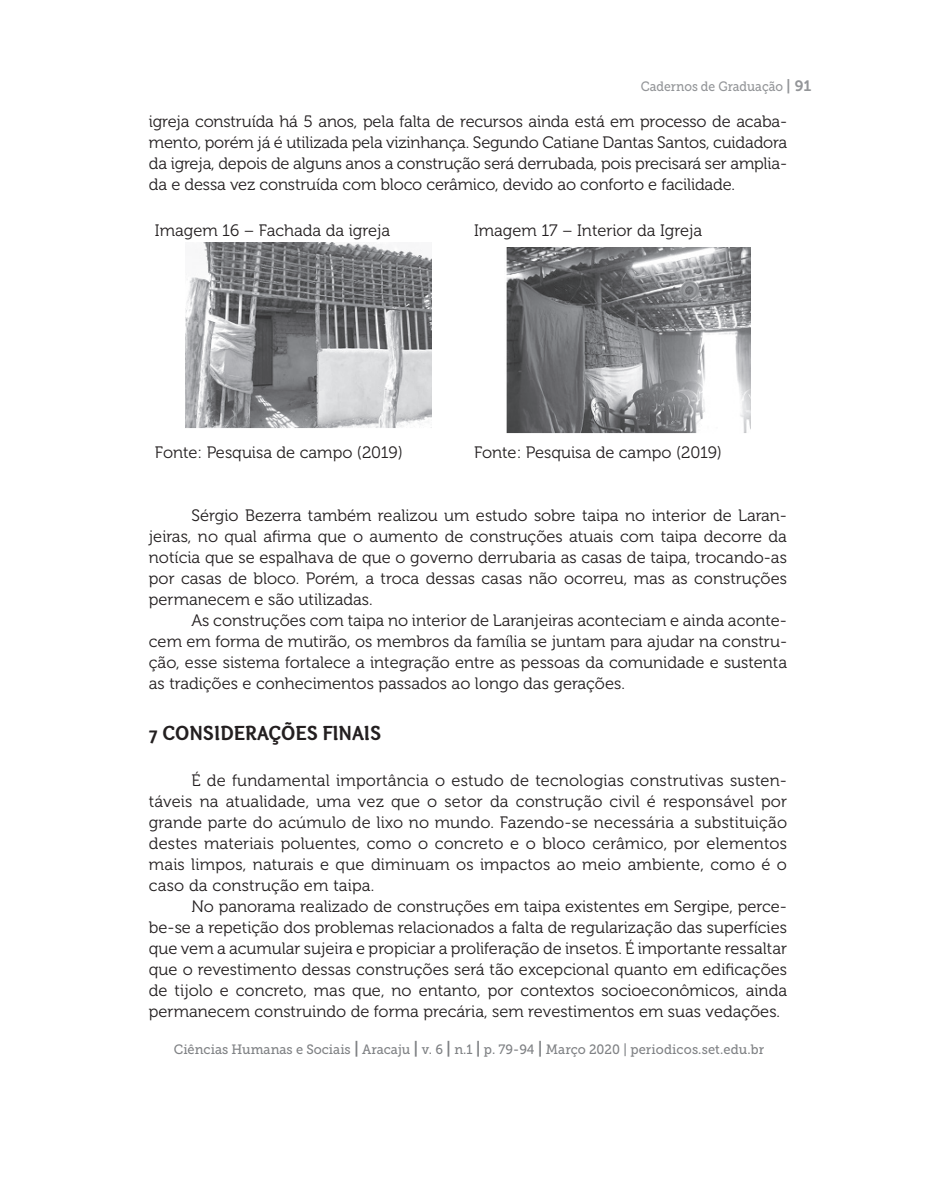
<style>
.page{position:relative;width:936px;height:1191px;background:#fff}
.page>*{position:absolute;margin:0;border:0;box-sizing:border-box;transform-origin:0 0}
.t1{font:21px "Otari Bold Limited";color:#231f20}
.t2{font:16.5px/21px "Museo 300";color:#231f20;text-align:justify}
.t3{font:13.5px "Museo Slab 500";color:#808285;scale:.95 1}
.t4{font:13.5px "Museo Slab 500";color:#939598;scale:.9 1}
.s1{font-family:"Museo 700";font-size:15px}
.s2{font-family:"Museo 700";font-size:16.5px}
</style>
<div class="page">
<img style="left:185px;top:242px;width:246px;height:186px">
<img style="left:506px;top:248px;width:244px;height:186px">
<p class="t4" style="left:640px;top:79px;width:191px">Cadernos de Graduação <span class="s1">| 91</span></p>
<p class="t2" style="left:149px;top:111px;width:639px">igreja construída há 5 anos, pela falta de recursos ainda está em processo de acaba&shy;mento, porém já é utilizada pela vizinhança. Segundo Catiane Dantas Santos, cuidadora da igreja, depois de alguns anos a construção será derrubada, pois precisará ser amplia&shy;da e dessa vez construída com bloco cerâmico, devido ao conforto e facilidade.</p>
<p class="t2" style="left:155px;top:220px;width:237px">Imagem 16 – Fachada da igreja</p>
<p class="t2" style="left:474px;top:220px;width:230px">Imagem 17 – Interior da Igreja</p>
<p class="t2" style="left:155px;top:442px;width:249px">Fonte: Pesquisa de campo (2019)</p>
<p class="t2" style="left:474px;top:442px;width:249px">Fonte: Pesquisa de campo (2019)</p>
<p class="t2" style="left:149px;top:505px;width:639px;text-indent:43px">Sérgio Bezerra também realizou um estudo sobre taipa no interior de Laran&shy;jeiras, no qual afirma que o aumento de construções atuais com taipa decorre da notícia que se espalhava de que o governo derrubaria as casas de taipa, trocando-as por casas de bloco. Porém, a troca dessas casas não ocorreu, mas as construções permanecem e são utilizadas.</p>
<p class="t2" style="left:149px;top:610px;width:639px;text-indent:43px">As construções com taipa no interior de Laranjeiras aconteciam e ainda aconte&shy;cem em forma de mutirão, os membros da família se juntam para ajudar na constru&shy;ção, esse sistema fortalece a integração entre as pessoas da comunidade e sustenta as tradições e conhecimentos passados ao longo das gerações.</p>
<p class="t1" style="left:149px;top:719px;width:233px">7 CONSIDERAÇÕES FINAIS</p>
<p class="t2" style="left:149px;top:770px;width:639px;text-indent:43px">É de fundamental importância o estudo de tecnologias construtivas susten&shy;táveis na atualidade, uma vez que o setor da construção civil é responsável por grande parte do acúmulo de lixo no mundo. Fazendo-se necessária a substituição destes materiais poluentes, como o concreto e o bloco cerâmico, por elementos mais limpos, naturais e que diminuam os impactos ao meio ambiente, como é o caso da construção em taipa.</p>
<p class="t2" style="left:149px;top:896px;width:639px;text-indent:43px">No panorama realizado de construções em taipa existentes em Sergipe, perce&shy;be-se a repetição dos problemas relacionados a falta de regularização das superfícies que vem a acumular sujeira e propiciar a proliferação de insetos. É importante ressaltar que o revestimento dessas construções será tão excepcional quanto em edificações de tijolo e concreto, mas que, no entanto, por contextos socioeconômicos, ainda permanecem construindo de forma precária, sem revestimentos em suas vedações.</p>
<p class="t3" style="left:174px;top:1041px;width:623px">Ciências Humanas e Sociais <span class="s2">|</span> Aracaju <span class="s2">|</span> v. 6 <span class="s2">|</span> n.1 <span class="s2">|</span> p. 79-94 <span class="s2">|</span> Março 2020 | periodicos.set.edu.br</p>
</div>
